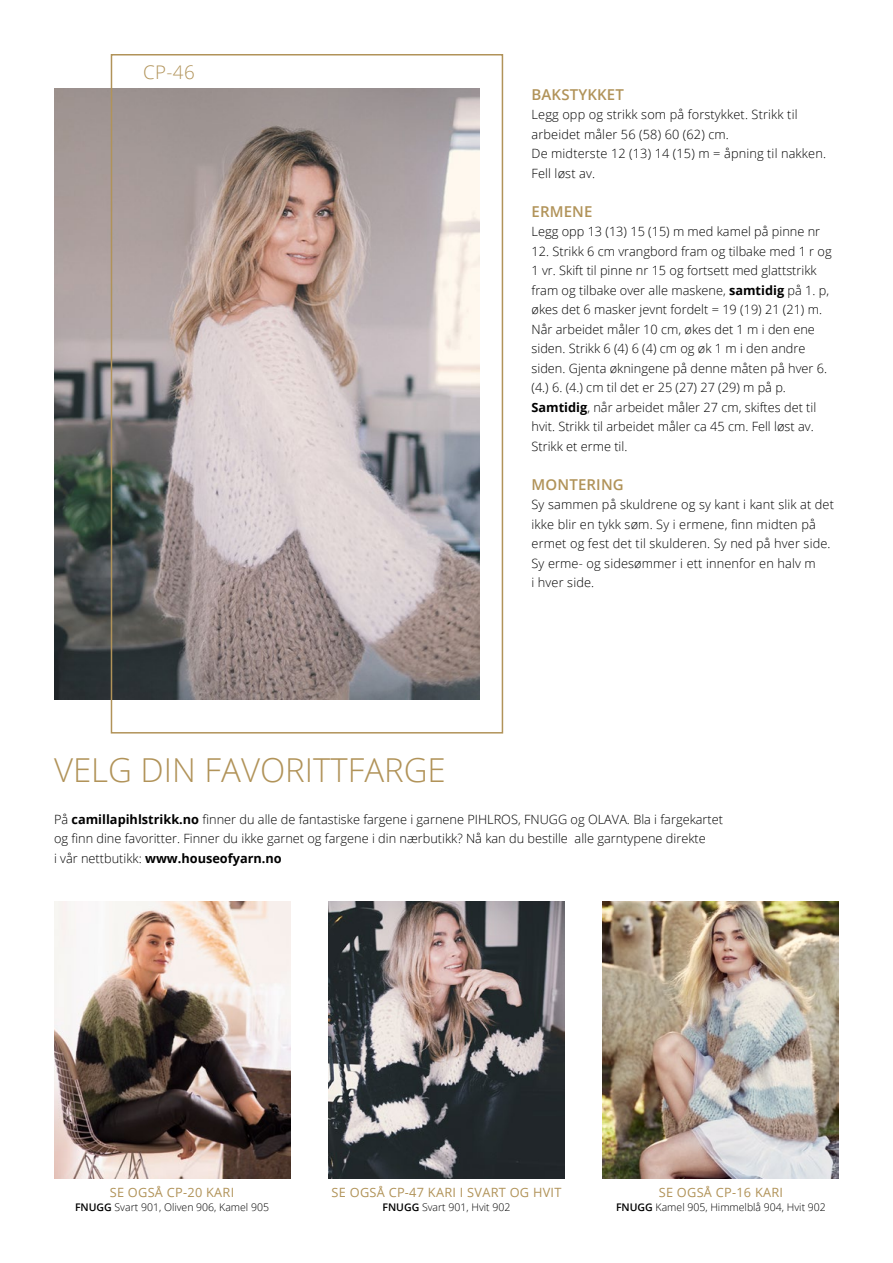
<style>
.page{position:relative;width:893px;height:1263px;background:#fff}
.page>*{position:absolute;margin:0;border:0;box-sizing:border-box;transform-origin:0 0}
.t1{font:300 33px "Open Sans";color:#b19359}
.t2{font:300 18.75px "Open Sans";color:#b19359}
.Brødtekst{font:600 15px "Open Sans";letter-spacing:.01em;color:#b19359}
.Brødtekst-2{font:300 12.75px/19.5px "Open Sans";color:#000}
.Faktatekst{font:12.75px "Open Sans";letter-spacing:.02em;color:#b19359}
.t3{font:700 12.75px "Open Sans";color:#000}
.Faktatekst-2{font:300 10.5px "Open Sans";color:#000}
.s1{font-weight:700}
.s2{font-weight:300}
.s3{font-weight:600}
</style>
<div class="page">
<img style="left:603px;top:901px;width:236px;height:277px">
<img style="left:54px;top:901px;width:236px;height:277px">
<img style="left:328px;top:901px;width:236px;height:277px">
<img style="left:54px;top:88px;width:425px;height:611px">
<div style="left:111px;top:54px;width:392px;height:679px;border:2px solid #b19359"></div>
<p class="t2" style="left:143px;top:59px;width:53px">CP-46</p>
<p class="Brødtekst" style="left:531px;top:84px;width:94px">BAKSTYKKET</p>
<p class="Brødtekst-2" style="left:531px;top:104px;width:267px">Legg opp og strikk som på forstykket. Strikk til</p>
<p class="Brødtekst-2" style="left:531px;top:124px;width:199px">arbeidet måler 56 (58) 60 (62) cm.</p>
<p class="Brødtekst-2" style="left:531px;top:143px;width:296px">De midterste 12 (13) 14 (15) m = åpning til nakken.</p>
<p class="Brødtekst-2" style="left:531px;top:163px;width:65px">Fell løst av.</p>
<p class="Brødtekst" style="left:531px;top:201px;width:63px">ERMENE</p>
<p class="Brødtekst-2" style="left:531px;top:221px;width:290px">Legg opp 13 (13) 15 (15) m med kamel på pinne nr</p>
<p class="Brødtekst-2" style="left:531px;top:241px;width:302px">12. Strikk 6 cm vrangbord fram og tilbake med 1 r og 1 vr. Skift til pinne nr 15 og fortsett med glattstrikk fram og tilbake over alle maskene, <span class="s1">samtidig</span> på 1. p, økes det 6 masker jevnt fordelt = 19 (19) 21 (21) m.<br>Når arbeidet måler 10 cm, økes det 1 m i den ene siden. Strikk 6 (4) 6 (4) cm og øk 1 m i den andre</p>
<p class="Brødtekst-2" style="left:531px;top:358px;width:297px">siden. Gjenta økningene på denne måten på hver 6. (4.) 6. (4.) cm til det er 25 (27) 27 (29) m på p.</p>
<p class="Brødtekst-2" style="left:531px;top:397px;width:286px"><span class="s1">Samtidig</span>, når arbeidet måler 27 cm, skiftes det til hvit. Strikk til arbeidet måler ca 45 cm. Fell løst av.<br>Strikk et erme til.</p>
<p class="Brødtekst" style="left:531px;top:474px;width:94px">MONTERING</p>
<p class="Brødtekst-2" style="left:531px;top:494px;width:304px">Sy sammen på skuldrene og sy kant i kant slik at det ikke blir en tykk søm. Sy i ermene, finn midten på ermet og fest det til skulderen. Sy ned på hver side.</p>
<p class="Brødtekst-2" style="left:531px;top:553px;width:286px">Sy erme- og sidesømmer i ett innenfor en halv m</p>
<p class="Brødtekst-2" style="left:531px;top:572px;width:64px">i hver side.</p>
<p class="t1" style="left:54px;top:748px;width:393px">VELG DIN FAVORITTFARGE</p>
<p class="Brødtekst-2" style="left:54px;top:809px;width:671px">På <span class="s1">camillapihlstrikk.no</span> finner du alle de fantastiske fargene i garnene PIHLROS, FNUGG og OLAVA. Bla i fargekartet</p>
<p class="Brødtekst-2" style="left:54px;top:828px;width:653px">og finn dine favoritter. Finner du ikke garnet og fargene i din nærbutikk? Nå kan du bestille alle garntypene direkte</p>
<p class="t3" style="left:54px;top:849px;width:229px"><span class="s2">i vår nettbutikk:</span> www.houseofyarn.no</p>
<p class="Faktatekst" style="left:110px;top:1184px;width:126px">SE OGSÅ CP-20 KARI</p>
<p class="Faktatekst-2" style="left:75px;top:1200px;width:196px"><span class="s3">FNUGG</span> Svart 901, Oliven 906, Kamel 905</p>
<p class="Faktatekst" style="left:332px;top:1184px;width:231px">SE OGSÅ CP-47 KARI I SVART OG HVIT</p>
<p class="Faktatekst-2" style="left:382px;top:1200px;width:129px"><span class="s3">FNUGG</span> Svart 901, Hvit 902</p>
<p class="Faktatekst" style="left:659px;top:1184px;width:126px">SE OGSÅ CP-16 KARI</p>
<p class="Faktatekst-2" style="left:616px;top:1200px;width:211px"><span class="s3">FNUGG</span> Kamel 905, Himmelblå 904, Hvit 902</p>
</div>
